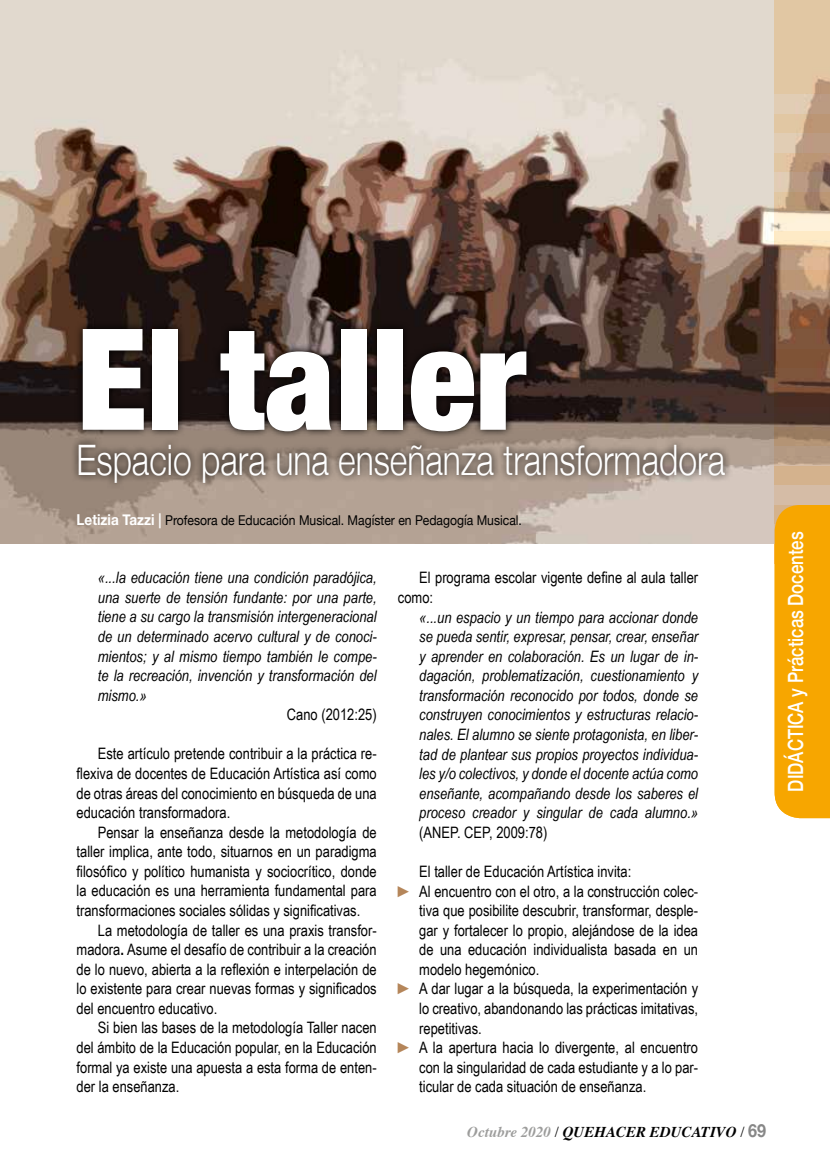
<style>
.page{position:relative;width:830px;height:1170px;background:#fff}
.page>*{position:absolute;margin:0;border:0;box-sizing:border-box;transform-origin:0 0}
.t1{font:900 condensed 141px "Helvetica Neue";color:#fff}
.t2{font:300 42px "Helvetica Neue";color:#fff;scale:.8 1}
.t3{font:500 21px "Helvetica Neue";color:#fff;scale:.8 1}
.t4{font:15.75px/19.5px "Arial Narrow";color:#000;text-align:justify}
.t5{font:italic 15.75px/19.5px "Arial Narrow";color:#000;text-align:justify}
.t6{font:italic 700 15px "Times";color:#000}
.t7{font:13.5px "Helvetica Neue";color:#000;scale:.9 1}
.s1{font-weight:700;font-size:15px;color:#fff}
.s2{font-weight:700}
.s3{font-weight:700;color:#b5865a}
.s4{color:#9d9d9c}
.s5{font-weight:400;font-style:normal}
.s6{font-family:"Helvetica Neue";font-style:normal;font-size:18px;color:#878787}
</style>
<div class="page">
<img style="left:0;top:0;width:774px;height:543px">
<svg style="left:71px;top:321px;width:661px;height:169px;background:#4f423c"></svg>
<div style="left:774px;top:0;width:55px;height:74px;background:#e1c7a3"></div>
<svg style="left:774px;top:74px;width:55px;height:20px"></svg>
<svg style="left:774px;top:153px;width:55px;height:19px"></svg>
<svg style="left:774px;top:270px;width:55px;height:20px"></svg>
<svg style="left:774px;top:387px;width:55px;height:20px"></svg>
<svg style="left:774px;top:114px;width:55px;height:19px"></svg>
<svg style="left:774px;top:231px;width:55px;height:19px"></svg>
<div style="left:774px;top:348px;width:55px;height:20px;background:#7f5336"></div>
<svg style="left:774px;top:192px;width:55px;height:19px"></svg>
<svg style="left:774px;top:309px;width:55px;height:20px"></svg>
<div style="left:774px;top:426px;width:55px;height:20px;background:linear-gradient(to bottom,#8e7158,#b39374)"></div>
<div style="left:774px;top:466px;width:55px;height:19px;background:#d4b28d"></div>
<svg style="left:774px;top:94px;width:55px;height:20px"></svg>
<svg style="left:774px;top:172px;width:55px;height:20px"></svg>
<svg style="left:774px;top:290px;width:55px;height:19px"></svg>
<div style="left:774px;top:407px;width:55px;height:19px;background:linear-gradient(to right,#483027,#462f26)"></div>
<svg style="left:774px;top:133px;width:55px;height:20px"></svg>
<svg style="left:774px;top:250px;width:55px;height:20px"></svg>
<svg style="left:774px;top:368px;width:55px;height:19px"></svg>
<div style="left:774px;top:211px;width:55px;height:20px;background:#fff2e0"></div>
<svg style="left:774px;top:329px;width:55px;height:19px"></svg>
<svg style="left:774px;top:446px;width:55px;height:20px"></svg>
<div style="left:774px;top:485px;width:55px;height:20px;background:#d5bca6"></div>
<div style="left:774px;top:505px;width:55px;height:313px;background:#f7a600"></div>
<h1 class="t1" style="left:76px;top:263px;width:450px">El taller</h1>
<h2 class="t2" style="left:76px;top:426px;width:811px">Espacio para una enseñanza transformadora</h2>
<p class="t7" style="left:77px;top:510px;width:496px"><span class="s1">Letizia Tazzi |</span> Profesora de Educación Musical. Magíster en Pedagogía Musical.</p>
<p class="t5" style="left:98px;top:567px;width:280px">«...la educación tiene una condición paradójica, una suerte de tensión fundante: por una parte, tiene a su cargo la transmisión intergeneracional de un determinado acervo cultural y de conoci&shy;mientos; y al mismo tiempo también le compe&shy;te la recreación, invención y transformación del mismo.»</p>
<p class="t4" style="left:287px;top:704px;width:91px">Cano (2012:25)</p>
<p class="t4" style="left:76px;top:743px;width:301px;text-indent:21px">Este artículo pretende contribuir a la práctica re&shy;flexiva de docentes de Educación Artística así como de otras áreas del conocimiento en búsqueda de una educación transformadora.</p>
<p class="t4" style="left:76px;top:821px;width:301px;text-indent:21px">Pensar la enseñanza desde la metodología de taller implica, ante todo, situarnos en un paradigma filosófico y político humanista y sociocrítico, donde la educación es una herramienta fundamental para transformaciones sociales sólidas y significativas.</p>
<p class="t4" style="left:76px;top:919px;width:301px;text-indent:21px">La metodología de taller es una praxis transfor&shy;madora<span class="s2">.</span> Asume el desafío de contribuir a la creación de lo nuevo, abierta a la reflexión e interpelación de lo existente para crear nuevas formas y significados del encuentro educativo.</p>
<p class="t4" style="left:76px;top:1017px;width:301px;text-indent:21px">Si bien las bases de la metodología Taller nacen del ámbito de la Educación popular, en la Educación formal ya existe una apuesta a esta forma de enten&shy;der la enseñanza.</p>
<p class="t4" style="left:398px;top:567px;width:301px;text-indent:21px">El programa escolar vigente define al aula taller como:</p>
<p class="t5" style="left:419px;top:607px;width:280px">«...un espacio y un tiempo para accionar donde se pueda sentir, expresar, pensar, crear, enseñar y aprender en colaboración. Es un lugar de in&shy;dagación, problematización, cuestionamiento y transformación reconocido por todos, donde se construyen conocimientos y estructuras relacio&shy;nales. El alumno se siente protagonista, en liber&shy;tad de plantear sus propios proyectos individua&shy;les y/o colectivos, y donde el docente actúa como enseñante, acompañando desde los saberes el proceso creador y singular de cada alumno.»</p>
<p class="t4" style="left:419px;top:821px;width:130px">(ANEP. CEP, 2009:78)</p>
<p class="t4" style="left:419px;top:861px;width:213px">El taller de Educación Artística invita:</p>
<p class="t4" style="left:398px;top:880px;width:301px"><span class="s3">►</span> Al encuentro con el otro, a la construcción colec-</p>
<p class="t4" style="left:419px;top:900px;width:280px">tiva que posibilite descubrir, transformar, desple-</p>
<p class="t4" style="left:419px;top:919px;width:280px">gar y fortalecer lo propio, alejándose de la idea</p>
<p class="t4" style="left:419px;top:939px;width:280px">de una educación individualista basada en un</p>
<p class="t4" style="left:419px;top:958px;width:121px">modelo hegemónico.</p>
<p class="t4" style="left:398px;top:978px;width:301px"><span class="s3">►</span> A dar lugar a la búsqueda, la experimentación y</p>
<p class="t4" style="left:419px;top:997px;width:280px">lo creativo, abandonando las prácticas imitativas,</p>
<p class="t4" style="left:419px;top:1017px;width:64px">repetitivas.</p>
<p class="t4" style="left:398px;top:1037px;width:301px"><span class="s3">►</span> A la apertura hacia lo divergente, al encuentro</p>
<p class="t4" style="left:419px;top:1056px;width:280px">con la singularidad de cada estudiante y a lo par-</p>
<p class="t4" style="left:419px;top:1076px;width:228px">ticular de cada situación de enseñanza.</p>
<p class="t6" style="left:467px;top:1117px;width:300px"><span class="s4">Octubre 2020</span> <span class="s5">/</span> QUEHACER EDUCATIVO <span class="s5">/</span> <span class="s6">69</span></p>
<h3 class="t3" style="left:778px;top:791px;width:326px;rotate:-90deg">DIDÁCTICA y Prácticas Docentes</h3>
</div>
